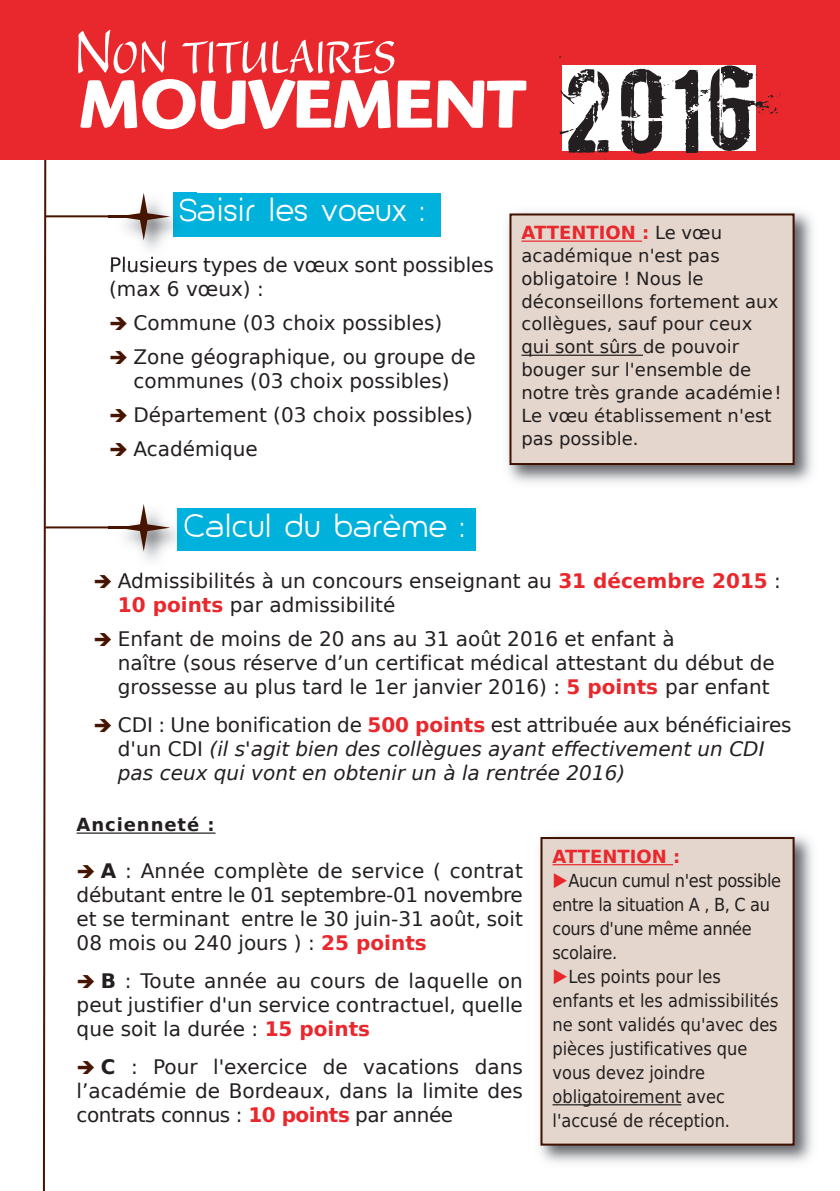
<style>
.page{position:relative;width:840px;height:1191px;background:#fff}
.page>*{position:absolute;margin:0;border:0;box-sizing:border-box;transform-origin:0 0}
.t1{font:700 70px "Highlander";color:#fff}
.t2{font:60px "Balzano";color:#fff}
.t3{font:30px "Giorgio";color:#fff}
.t4{font:20px/24px "DejaVu Sans";color:#231f20}
.t5{font:italic 20px/24px "DejaVu Sans";color:#231f20}
.t6{font:18px/22.8px "DejaVu Sans";color:#231f20}
.t7{font:18px/24px "DejaVu Sans Condensed";color:#231f20}
.t8{font:18px/24px "DejaVu Sans Condensed";letter-spacing:-.02em;color:#231f20}
.t9{font:700 18px "DejaVu Sans";letter-spacing:.05em;color:#231f20}
.t10{font:700 18px "DejaVu Sans";color:#e9282d}
.s1{font-size:80px}
.s2{font-family:"Boycott";font-weight:400;font-size:100px;color:#231f20}
.s3{color:#471400}
.s4{font-weight:700;color:#e9282d}
.s5{font-style:normal}
.s6{font-weight:700;font-style:normal;color:#e9282d}
.s7{font-weight:700}
.s8{color:#e9282d}
</style>
<div class="page">
<svg style="left:42px;top:160px;width:5px;height:1031px"></svg>
<div style="left:173px;top:193px;width:267px;height:43px;background:#00b1dc"></div>
<div style="left:177px;top:508px;width:298px;height:42px;background:#00b1dc"></div>
<img style="left:507px;top:211px;width:306px;height:272px">
<div style="left:511px;top:215px;width:281px;height:248px;background:#e4d6cc"></div>
<div style="left:509px;top:213px;width:285px;height:252px;border:2px solid #401000"></div>
<hr style="left:521px;top:240px;width:120px;height:2px;background:#e9282d">
<hr style="left:521px;top:355px;width:121px;height:1px;background:#231f20">
<img style="left:539px;top:835px;width:274px;height:328px">
<div style="left:542px;top:839px;width:250px;height:304px;background:#e4d6cc"></div>
<div style="left:540px;top:837px;width:254px;height:308px;border:2px solid #401000"></div>
<hr style="left:552px;top:864px;width:120px;height:1px;background:#e9282d">
<hr style="left:552px;top:1104px;width:129px;height:1px;background:#231f20">
<hr style="left:77px;top:832px;width:138px;height:1px;background:#231f20">
<div style="left:0;top:0;width:839px;height:160px;background:#e9282d"></div>
<div style="left:562px;top:65px;width:193px;height:86px;background:#fff"></div>
<hr style="left:45px;top:215px;width:106px;height:2px;background:#471400">
<img style="left:108px;top:192px;width:88px;height:65px">
<img style="left:173px;top:193px;width:23px;height:43px">
<img style="left:180px;top:198px;width:16px;height:23px">
<img style="left:111px;top:257px;width:85px;height:9px">
<img style="left:108px;top:215px;width:9px;height:2px">
<svg style="left:117px;top:193px;width:53px;height:47px"></svg>
<hr style="left:45px;top:526px;width:106px;height:2px;background:#471400">
<img style="left:108px;top:527px;width:88px;height:33px">
<img style="left:177px;top:527px;width:19px;height:23px">
<img style="left:184px;top:513px;width:12px;height:24px">
<img style="left:122px;top:572px;width:72px;height:5px">
<svg style="left:117px;top:504px;width:53px;height:47px"></svg>
<h2 class="t2" style="left:74px;top:35px;width:323px"><span class="s1">N</span>ON TITULAIRES</h2>
<h1 class="t1" style="left:79px;top:81px;width:677px">MOUVEMENT <span class="s2">2016</span></h1>
<h3 class="t3" style="left:179px;top:199px;width:247px">Saisir les voeux :</h3>
<p class="t4" style="left:109px;top:253px;width:386px">Plusieurs types de vœux sont possibles (max 6 vœux) :</p>
<p class="t4" style="left:109px;top:311px;width:334px"><span class="s3">➔</span> Commune (03 choix possibles)</p>
<p class="t4" style="left:109px;top:345px;width:368px;text-align:center"><span class="s3">➔</span> Zone géographique, ou groupe de communes (03 choix possibles)</p>
<p class="t4" style="left:109px;top:403px;width:365px"><span class="s3">➔</span> Département (03 choix possibles)</p>
<p class="t4" style="left:109px;top:437px;width:150px"><span class="s3">➔</span> Académique</p>
<p class="t6" style="left:521px;top:221px;width:262px"><span class="s4">aTTeNTIoN :</span> Le vœu académique n'est pas obligatoire ! Nous le déconseillons fortement aux collègues, sauf pour ceux qui sont sûrs de pouvoir bouger sur l'ensemble de notre très grande académie!<br>Le vœu établissement n'est pas possible.</p>
<h3 class="t3" style="left:183px;top:514px;width:282px">Calcul du barème :</h3>
<p class="t4" style="left:118px;top:569px;width:664px;text-indent:-24px"><span class="s3">➔</span> Admissibilités à un concours enseignant au <span class="s4">31 décembre 2015</span> :<br><span class="s4">10 points</span> par admissibilité</p>
<p class="t4" style="left:118px;top:627px;width:658px;text-indent:-24px"><span class="s3">➔</span> Enfant de moins de 20 ans au 31 août 2016 et enfant à<br>naître (sous réserve d’un certificat médical attestant du début de grossesse au plus tard le 1er janvier 2016) : <span class="s4">5 points</span> par enfant</p>
<p class="t5" style="left:118px;top:713px;width:675px;text-indent:-24px"><span class="s3">➔</span> <span class="s5">CDI : Une bonification de</span> <span class="s6">500 points</span> <span class="s5">est attribuée aux bénéficiaires d'un CDI</span> (il s'agit bien des collègues ayant effectivement un CDI pas ceux qui vont en obtenir un à la rentrée 2016)</p>
<p class="t9" style="left:77px;top:814px;width:139px">ancienneté :</p>
<p class="t4" style="left:77px;top:859px;width:447px;text-align:justify"><span class="s3">➔</span> <span class="s7">a</span> : Année complète de service ( contrat débutant entre le 01 septembre-01 novembre et se terminant entre le 30 juin-31 août, soit 08 mois ou 240 jours ) : <span class="s4">25 points</span></p>
<p class="t4" style="left:77px;top:969px;width:447px;text-align:justify"><span class="s3">➔</span> <span class="s7">B</span> : Toute année au cours de laquelle on peut justifier d'un service contractuel, quelle que soit la durée : <span class="s4">15 points</span></p>
<p class="t4" style="left:77px;top:1055px;width:447px;text-align:justify"><span class="s3">➔</span> <span class="s7">C</span> : Pour l'exercice de vacations dans l’académie de Bordeaux, dans la limite des contrats connus : <span class="s4">10 points</span> par année</p>
<p class="t10" style="left:552px;top:846px;width:129px">aTTeNTIoN :</p>
<p class="t8" style="left:552px;top:868px;width:230px"><span class="s8">◆</span>Aucun cumul n'est possible entre la situation A , B, C au cours d'une même année scolaire.</p>
<p class="t7" style="left:552px;top:964px;width:227px"><span class="s8">◆</span>Les points pour les enfants et les admissibilités ne sont validés qu'avec des pièces justificatives que vous devez joindre obligatoirement avec l'accusé de réception.</p>
</div>
